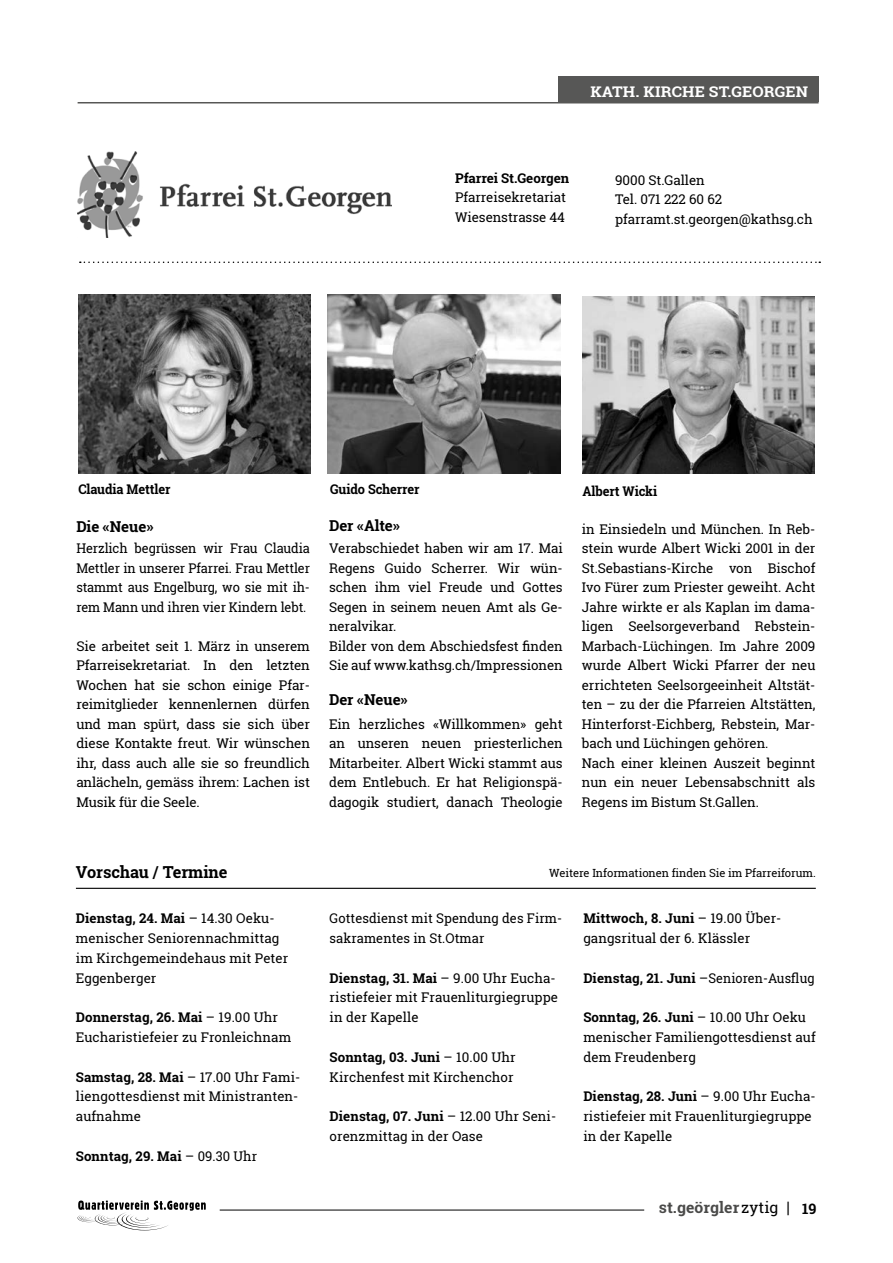
<style>
.page{position:relative;width:893px;height:1263px;background:#fff}
.page>*{position:absolute;margin:0;border:0;box-sizing:border-box;transform-origin:0 0}
.t1{font:700 16.5px "Roboto Slab";letter-spacing:-.005em;color:#000}
.t2{font:700 15.45px "Roboto Slab";letter-spacing:.005em;color:#4a4a49}
.t3{font:700 15px "Roboto Slab";letter-spacing:-.005em;color:#000}
.t4{font:700 14.7px "Roboto Slab";letter-spacing:.005em;color:#fff;scale:1.08 1}
.t5{font:13.35px/19.5px "Roboto Slab";letter-spacing:-.005em;color:#000}
.t6{font:13.35px/19.5px "Roboto Slab";letter-spacing:-.005em;color:#000;text-align:justify;scale:.96 1}
.t7{font:700 13.35px "Roboto Slab";letter-spacing:-.01em;color:#000}
.t8{font:700 13.35px "Roboto Slab";letter-spacing:-.01em;color:#000;scale:.96 1}
.t9{font:11.25px "Roboto Slab";letter-spacing:-.005em;color:#000}
.s1{font-weight:700}
.s2{font-weight:400}
.s3{font-size:15.75px}
.s4{font-weight:400;color:#000}
.s5{font-weight:400;font-size:15.75px;color:#000}
.s6{font-size:14.4px;color:#000}
</style>
<div class="page">
<hr style="left:220px;top:1210px;width:424px;height:1px;background:#000">
<svg style="left:78px;top:1200px;width:128px;height:30px"></svg>
<hr style="left:78px;top:102px;width:741px;height:1px;background:#575756">
<div style="left:559px;top:76px;width:260px;height:26px;background:#575756"></div>
<img style="left:78px;top:295px;width:233px;height:178px">
<img style="left:582px;top:296px;width:233px;height:177px">
<img style="left:328px;top:295px;width:232px;height:178px">
<hr style="left:76px;top:888px;width:740px;height:1px;background:#000">
<img style="left:78px;top:151px;width:313px;height:86px">
<svg style="left:80px;top:261px;width:740px;height:2px"></svg>
<p class="t4" style="left:590px;top:82px;width:203px">KATH. KIRCHE ST.GEORGEN</p>
<p class="t7" style="left:455px;top:169px;width:116px">Pfarrei St.Georgen</p>
<p class="t5" style="left:455px;top:188px;width:113px">Pfarreisekretariat<br>Wiesenstrasse 44</p>
<p class="t5" style="left:615px;top:170px;width:199px">9000 St.Gallen<br>Tel. 071 222 60 62 pfarramt.st.georgen@kathsg.ch</p>
<p class="t8" style="left:78px;top:480px;width:97px">Claudia Mettler</p>
<p class="t8" style="left:330px;top:480px;width:94px">Guido Scherrer</p>
<p class="t8" style="left:582px;top:482px;width:79px">Albert Wicki</p>
<p class="t3" style="left:76px;top:516px;width:79px">Die «Neue»</p>
<p class="t6" style="left:76px;top:538px;width:245px">Herzlich begrüssen wir Frau Claudia Mettler in unserer Pfarrei. Frau Mettler stammt aus Engelburg, wo sie mit ih&shy;rem Mann und ihren vier Kindern lebt.</p>
<p class="t5" style="left:76px;top:636px;width:235px;text-align:justify">Sie arbeitet seit 1. März in unserem Pfarreisekretariat. In den letzten Wochen hat sie schon einige Pfar&shy;reimitglieder kennenlernen dürfen und man spürt, dass sie sich über diese Kontakte freut. Wir wünschen ihr, dass auch alle sie so freundlich anlächeln, gemäss ihrem: Lachen ist Musik für die Seele.</p>
<p class="t3" style="left:329px;top:515px;width:72px">Der «Alte»</p>
<p class="t5" style="left:329px;top:538px;width:235px">Verabschiedet haben wir am 17. Mai<br>Regens Guido Scherrer. Wir wün&shy;schen ihm viel Freude und Gottes<br>Segen in seinem neuen Amt als Ge&shy;neralvikar.<br>Bilder von dem Abschiedsfest finden<br>Sie auf www.kathsg.ch/Impressionen</p>
<p class="t3" style="left:329px;top:689px;width:80px">Der «Neue»</p>
<p class="t5" style="left:329px;top:714px;width:235px;text-align:justify">Ein herzliches «Willkommen» geht an unseren neuen priesterlichen Mitarbeiter. Albert Wicki stammt aus dem Entlebuch. Er hat Religionspä&shy;dagogik studiert, danach Theologie</p>
<p class="t5" style="left:582px;top:519px;width:235px">in Einsiedeln und München. In Reb&shy;stein wurde Albert Wicki 2001 in der St.Sebastians-Kirche von Bischof Ivo Fürer zum Priester geweiht. Acht Jahre wirkte er als Kaplan im dama&shy;ligen Seelsorgeverband Rebstein-Marbach-Lüchingen. Im Jahre 2009 wurde Albert Wicki Pfarrer der neu errichteten Seelsorgeeinheit Altstät&shy;ten – zu der die Pfarreien Altstätten, Hinterforst-Eichberg, Rebstein, Mar&shy;bach und Lüchingen gehören.<br>Nach einer kleinen Auszeit beginnt nun ein neuer Lebensabschnitt als Regens im Bistum St.Gallen.</p>
<p class="t1" style="left:76px;top:860px;width:153px">Vorschau / Termine</p>
<p class="t5" style="left:76px;top:908px;width:214px"><span class="s1">Dienstag, 24. Mai</span> – 14.30 Oeku&shy;menischer Seniorennachmittag im Kirchgemeindehaus mit Peter<br>Eggenberger</p>
<p class="t5" style="left:76px;top:1007px;width:217px"><span class="s1">Donnerstag, 26. Mai</span> – 19.00 Uhr<br>Eucharistiefeier zu Fronleichnam</p>
<p class="t5" style="left:76px;top:1066px;width:226px"><span class="s1">Samstag, 28. Mai</span> – 17.00 Uhr Fami&shy;liengottesdienst mit Ministranten&shy;aufnahme</p>
<p class="t7" style="left:76px;top:1147px;width:183px">Sonntag, 29. Mai <span class="s2">– 09.30 Uhr</span></p>
<p class="t9" style="left:549px;top:865px;width:268px">Weitere Informationen finden Sie im Pfarreiforum.</p>
<p class="t5" style="left:330px;top:908px;width:234px">Gottesdienst mit Spendung des Firm&shy;sakramentes in St.Otmar</p>
<p class="t5" style="left:330px;top:968px;width:230px"><span class="s1">Dienstag, 31. Mai</span> – 9.00 Uhr Eucha&shy;ristiefeier mit Frauenliturgiegruppe in der Kapelle</p>
<p class="t5" style="left:330px;top:1047px;width:188px"><span class="s1">Sonntag, 03. Juni</span> – 10.00 Uhr<br>Kirchenfest mit Kirchenchor</p>
<p class="t5" style="left:330px;top:1106px;width:228px"><span class="s1">Dienstag, 07. Juni</span> – 12.00 Uhr Seni&shy;orenzmittag in der Oase</p>
<p class="t5" style="left:583px;top:908px;width:200px"><span class="s1">Mittwoch, 8. Juni</span> – 19.00 Über&shy;gangsritual der 6. Klässler</p>
<p class="t5" style="left:583px;top:968px;width:233px"><span class="s1">Dienstag, 21. Juni</span> –Senioren-Ausflug</p>
<p class="t5" style="left:583px;top:1007px;width:234px"><span class="s1">Sonntag, 26. Juni</span> – 10.00 Uhr Oeku menischer Familiengottesdienst auf dem Freudenberg</p>
<p class="t5" style="left:583px;top:1086px;width:234px"><span class="s1">Dienstag, 28. Juni</span> – 9.00 Uhr Eucha&shy;ristiefeier mit Frauenliturgiegruppe in der Kapelle</p>
<p class="t2" style="left:659px;top:1197px;width:159px"><span class="s3">s</span>t.geörgler<span class="s4">zytig</span> <span class="s5">|</span> <span class="s6">19</span></p>
</div>
